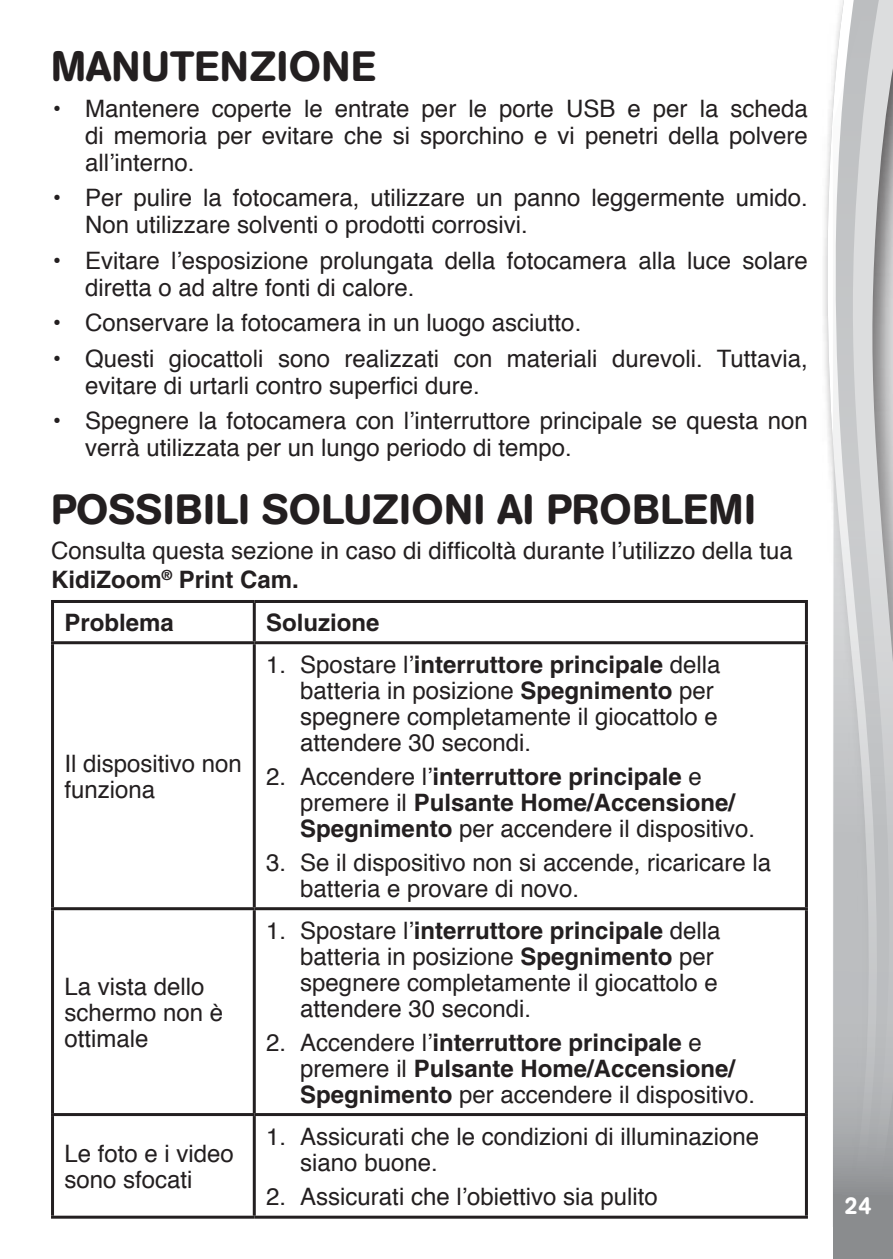
<style>
.page{position:relative;width:893px;height:1259px;background:#fff}
.page>*{position:absolute;margin:0;border:0;box-sizing:border-box;transform-origin:0 0}
.t1{font:500 42px "AG Book Rounded";letter-spacing:.02em;color:#231f20}
.t2{font:500 42px "AG Book Rounded";letter-spacing:.02em;color:#231f20}
.t3{font:24px/25.8px "Helvetica";color:#231f20}
.t4{font:700 24px/25.8px "Helvetica";color:#231f20}
.t5{font:500 24px "AG Book Rounded";color:#fff}
.s1{font-weight:700}
.s2{font-weight:400}
</style>
<div class="page">
<div style="left:820px;top:0;width:73px;height:1259px;background:#231f20;opacity:.75"></div>
<svg style="left:827px;top:0;width:6px;height:1227px"></svg>
<svg style="left:833px;top:0;width:60px;height:1259px;background:#c2c4c5"></svg>
<div style="left:765px;top:1227px;width:68px;height:32px;background:#fff"></div>
<hr style="left:51px;top:600px;width:203px;height:3px;background:#231f20">
<hr style="left:51px;top:603px;width:3px;height:38px;background:#231f20">
<hr style="left:254px;top:600px;width:554px;height:3px;background:#231f20">
<hr style="left:253px;top:603px;width:3px;height:38px;background:#231f20">
<hr style="left:805px;top:603px;width:3px;height:38px;background:#231f20">
<hr style="left:51px;top:641px;width:203px;height:3px;background:#231f20">
<hr style="left:51px;top:644px;width:3px;height:263px;background:#231f20">
<hr style="left:254px;top:641px;width:554px;height:3px;background:#231f20">
<hr style="left:253px;top:644px;width:3px;height:263px;background:#231f20">
<hr style="left:805px;top:644px;width:3px;height:263px;background:#231f20">
<hr style="left:51px;top:907px;width:203px;height:3px;background:#231f20">
<hr style="left:51px;top:910px;width:3px;height:203px;background:#231f20">
<hr style="left:254px;top:907px;width:554px;height:3px;background:#231f20">
<hr style="left:253px;top:910px;width:3px;height:203px;background:#231f20">
<hr style="left:805px;top:910px;width:3px;height:203px;background:#231f20">
<hr style="left:51px;top:1113px;width:203px;height:3px;background:#231f20">
<hr style="left:51px;top:1116px;width:3px;height:99px;background:#231f20">
<hr style="left:254px;top:1113px;width:554px;height:3px;background:#231f20">
<hr style="left:253px;top:1116px;width:3px;height:99px;background:#231f20">
<hr style="left:805px;top:1116px;width:3px;height:99px;background:#231f20">
<hr style="left:51px;top:1215px;width:203px;height:3px;background:#231f20">
<hr style="left:254px;top:1215px;width:554px;height:3px;background:#231f20">
<h1 class="t2" style="left:51px;top:42px;width:326px">MANUTENZIONE</h1>
<p class="t3" style="left:85px;top:96px;width:724px;line-height:27px;text-align:justify;text-indent:-34px">• Mantenere coperte le entrate per le porte USB e per la scheda di memoria per evitare che si sporchino e vi penetri della polvere all’interno.</p>
<p class="t3" style="left:85px;top:186px;width:724px;line-height:27px;text-indent:-34px">• Per pulire la fotocamera, utilizzare un panno leggermente umido.<br>Non utilizzare solventi o prodotti corrosivi.</p>
<p class="t3" style="left:85px;top:248px;width:724px;line-height:27px;text-indent:-34px">• Evitare l’esposizione prolungata della fotocamera alla luce solare diretta o ad altre fonti di calore.</p>
<p class="t3" style="left:51px;top:311px;width:532px">• Conservare la fotocamera in un luogo asciutto.</p>
<p class="t3" style="left:85px;top:346px;width:724px;line-height:27px;text-indent:-34px">• Questi giocattoli sono realizzati con materiali durevoli. Tuttavia, evitare di urtarli contro superfici dure.</p>
<p class="t3" style="left:85px;top:409px;width:724px;line-height:27px;text-indent:-34px">• Spegnere la fotocamera con l’interruttore principale se questa non verrà utilizzata per un lungo periodo di tempo.</p>
<h1 class="t1" style="left:51px;top:484px;width:706px">POSSIBILI SOLUZIONI AI PROBLEMI</h1>
<p class="t3" style="left:51px;top:538px;width:743px;line-height:28.8px">Consulta questa sezione in caso di difficoltà durante l’utilizzo della tua<br><span class="s1">KidiZoom</span><sup>®</sup> <span class="s1">Print Cam.</span></p>
<p class="t4" style="left:65px;top:609px;width:111px">Problema</p>
<p class="t4" style="left:266px;top:609px;width:115px">Soluzione</p>
<p class="t3" style="left:65px;top:752px;width:179px">Il dispositivo non funziona</p>
<p class="t3" style="left:65px;top:975px;width:160px">La vista dello schermo non è ottimale</p>
<p class="t3" style="left:65px;top:1142px;width:171px">Le foto e i video sono sfocati</p>
<p class="t3" style="left:300px;top:653px;width:422px;text-indent:-34px">1. Spostare l’<span class="s1">interruttore principale</span> della batteria in posizione <span class="s1">Spegnimento</span> per spegnere completamente il giocattolo e attendere 30 secondi.</p>
<p class="t4" style="left:300px;top:763px;width:456px;text-indent:-34px"><span class="s2">2. Accendere l’</span>interruttore principale <span class="s2">e premere il</span> Pulsante Home/Accensione/<br>Spegnimento <span class="s2">per accendere il dispositivo.</span></p>
<p class="t3" style="left:300px;top:851px;width:472px;text-indent:-34px">3. Se il dispositivo non si accende, ricaricare la batteria e provare di novo.</p>
<p class="t3" style="left:300px;top:919px;width:422px;text-indent:-34px">1. Spostare l’<span class="s1">interruttore principale</span> della batteria in posizione <span class="s1">Spegnimento</span> per spegnere completamente il giocattolo e attendere 30 secondi.</p>
<p class="t4" style="left:300px;top:1029px;width:456px;text-indent:-34px"><span class="s2">2. Accendere l’</span>interruttore principale <span class="s2">e premere il</span> Pulsante Home/Accensione/<br>Spegnimento <span class="s2">per accendere il dispositivo.</span></p>
<p class="t3" style="left:300px;top:1125px;width:460px;text-indent:-34px">1. Assicurati che le condizioni di illuminazione siano buone.</p>
<p class="t3" style="left:266px;top:1185px;width:393px">2. Assicurati che l’obiettivo sia pulito</p>
<p class="t5" style="left:844px;top:1191px;width:28px">24</p>
</div>
